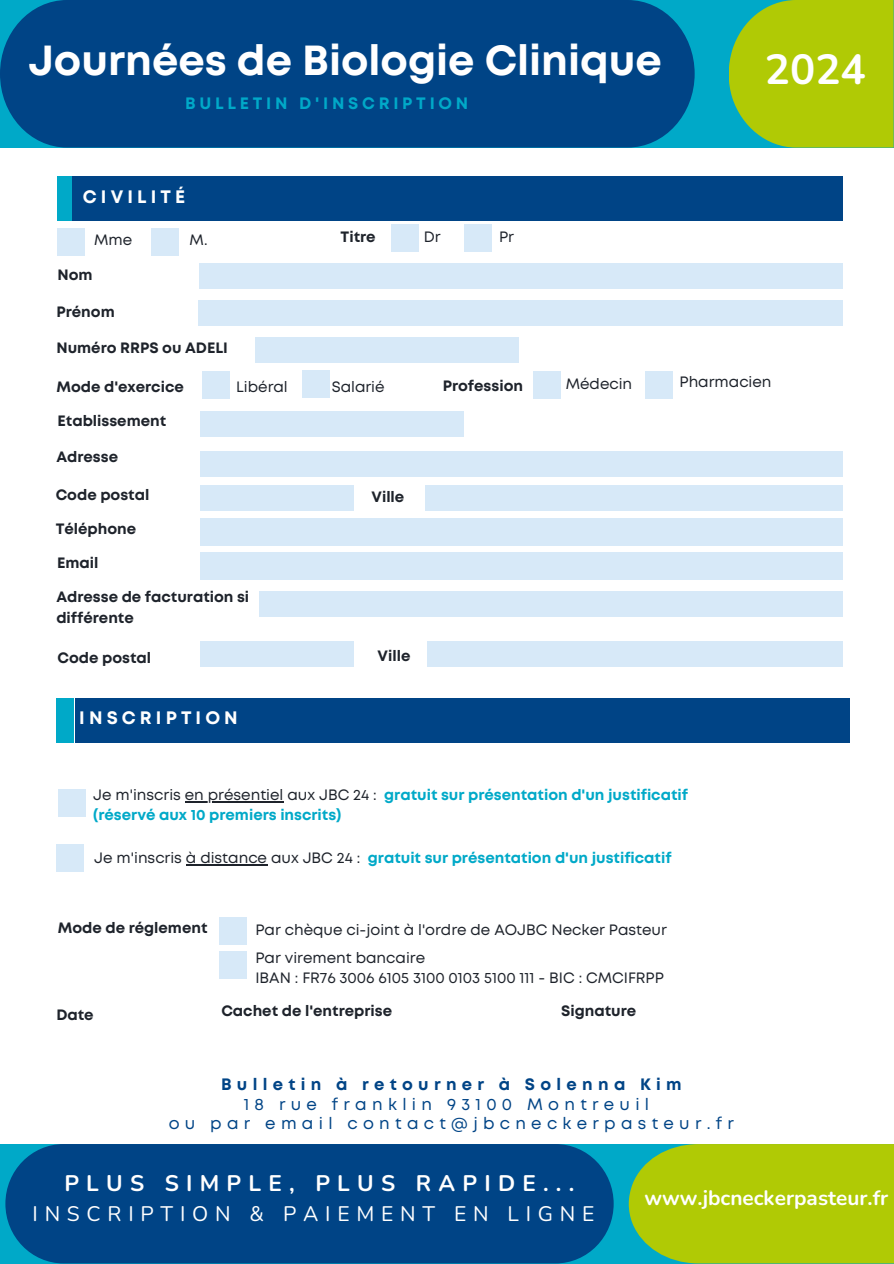
<style>
.page{position:relative;width:894px;height:1264px;background:#fff}
.page>*{position:absolute;margin:0;border:0;box-sizing:border-box;transform-origin:0 0}
.t1{font:700 42px "Mont";color:#fff}
.t2{font:700 42px "Nunito";color:#fff}
.t3{font:700 22.5px "Nunito";letter-spacing:.32em;color:#fff}
.t4{font:21px "Nunito";letter-spacing:.32em;color:#fff}
.t5{font:700 20.7px "Nunito";color:#fff}
.t6{font:700 18px "Mont";letter-spacing:.23em;color:#fff}
.t7{font:16.5px "Mont";letter-spacing:.32em;color:#004486}
.t8{font:700 16.5px "Mont";letter-spacing:.32em;color:#004486}
.t9{font:700 16.5px "Mont";letter-spacing:.23em;color:#00a9c8}
.t10{font:700 15px/20.2px "Mont";color:#1e232b}
.t11{font:700 15px "Mont";color:#00a9c8}
.t12{font:15px "Mont";color:#1e232b}
.s1{font-weight:400;color:#1e232b}
</style>
<div class="page">
<div style="left:0;top:0;width:893px;height:147px;background:#00a9c8"></div>
<div style="left:0;top:1143px;width:893px;height:120px;background:#00a9c8"></div>
<div style="left:200px;top:451px;width:642px;height:25px;background:#d7e9f8"></div>
<div style="left:200px;top:518px;width:642px;height:27px;background:#d7e9f8"></div>
<div style="left:391px;top:225px;width:28px;height:27px;background:#d7e9f8"></div>
<div style="left:464px;top:225px;width:28px;height:27px;background:#d7e9f8"></div>
<div style="left:57px;top:228px;width:28px;height:27px;background:#d7e9f8"></div>
<div style="left:151px;top:228px;width:28px;height:27px;background:#d7e9f8"></div>
<div style="left:57px;top:176px;width:18px;height:44px;background:#00a9c8"></div>
<div style="left:72px;top:176px;width:770px;height:44px;background:#004486"></div>
<div style="left:199px;top:263px;width:643px;height:26px;background:#d7e9f8"></div>
<div style="left:198px;top:300px;width:644px;height:26px;background:#d7e9f8"></div>
<div style="left:255px;top:337px;width:263px;height:26px;background:#d7e9f8"></div>
<div style="left:533px;top:372px;width:28px;height:27px;background:#d7e9f8"></div>
<div style="left:644px;top:372px;width:28px;height:27px;background:#d7e9f8"></div>
<div style="left:202px;top:371px;width:27px;height:27px;background:#d7e9f8"></div>
<div style="left:301px;top:370px;width:28px;height:28px;background:#d7e9f8"></div>
<div style="left:200px;top:411px;width:264px;height:26px;background:#d7e9f8"></div>
<div style="left:425px;top:485px;width:417px;height:26px;background:#d7e9f8"></div>
<div style="left:200px;top:485px;width:153px;height:26px;background:#d7e9f8"></div>
<div style="left:200px;top:552px;width:642px;height:27px;background:#d7e9f8"></div>
<div style="left:259px;top:591px;width:583px;height:26px;background:#d7e9f8"></div>
<div style="left:427px;top:641px;width:415px;height:25px;background:#d7e9f8"></div>
<div style="left:200px;top:641px;width:153px;height:25px;background:#d7e9f8"></div>
<div style="left:56px;top:698px;width:18px;height:44px;background:#00a9c8"></div>
<div style="left:75px;top:698px;width:774px;height:44px;background:#004486"></div>
<div style="left:58px;top:789px;width:28px;height:27px;background:#d7e9f8"></div>
<div style="left:56px;top:844px;width:28px;height:27px;background:#d7e9f8"></div>
<div style="left:219px;top:916px;width:28px;height:28px;background:#d7e9f8"></div>
<div style="left:219px;top:950px;width:28px;height:28px;background:#d7e9f8"></div>
<div style="left:0;top:0;width:694px;height:147px;background:#004486"></div>
<svg style="left:729px;top:0;width:164px;height:147px;background:#a0c716"></svg>
<div style="left:5px;top:1143px;width:608px;height:120px;background:#004486;border-radius:59px"></div>
<svg style="left:628px;top:1143px;width:265px;height:120px;background:#a6c812"></svg>
<hr style="left:185px;top:801px;width:98px;height:1px;background:#1e232b">
<hr style="left:186px;top:864px;width:81px;height:1px;background:#1e232b">
<p class="t1" style="left:28px;top:44px;width:634px">Journées de Biologie Clinique</p>
<p class="t9" style="left:185px;top:97px;width:285px">BULLETIN D'INSCRIPTION</p>
<p class="t6" style="left:83px;top:190px;width:104px">CIVILITÉ</p>
<p class="t12" style="left:94px;top:234px;width:40px">Mme</p>
<p class="t12" style="left:189px;top:234px;width:19px">M.</p>
<p class="t10" style="left:340px;top:228px;width:37px">Titre</p>
<p class="t12" style="left:423px;top:231px;width:18px">Dr</p>
<p class="t12" style="left:499px;top:231px;width:16px">Pr</p>
<p class="t10" style="left:57px;top:265px;width:37px">Nom</p>
<p class="t10" style="left:56px;top:302px;width:60px">Prénom</p>
<p class="t10" style="left:56px;top:339px;width:173px">Numéro RRPS ou ADELI</p>
<p class="t2" style="left:764px;top:41px;width:102px">2024</p>
<p class="t10" style="left:56px;top:377px;width:129px">Mode d'exercice</p>
<p class="t12" style="left:236px;top:381px;width:53px">Libéral</p>
<p class="t12" style="left:331px;top:381px;width:54px">Salarié</p>
<p class="t10" style="left:57px;top:411px;width:110px">Etablissement</p>
<p class="t10" style="left:56px;top:448px;width:63px">Adresse</p>
<p class="t10" style="left:56px;top:485px;width:95px">Code postal</p>
<p class="t10" style="left:371px;top:487px;width:34px">Ville</p>
<p class="t10" style="left:56px;top:519px;width:82px">Téléphone</p>
<p class="t10" style="left:57px;top:553px;width:43px">Email</p>
<p class="t10" style="left:56px;top:588px;width:194px">Adresse de facturation si différente</p>
<p class="t10" style="left:57px;top:649px;width:95px">Code postal</p>
<p class="t10" style="left:377px;top:647px;width:34px">Ville</p>
<p class="t6" style="left:79px;top:711px;width:160px">INSCRIPTION</p>
<p class="t10" style="left:442px;top:376px;width:82px">Profession</p>
<p class="t12" style="left:565px;top:378px;width:68px">Médecin</p>
<p class="t12" style="left:679px;top:376px;width:94px">Pharmacien</p>
<p class="t11" style="left:93px;top:789px;width:596px"><span class="s1">Je m'inscris en présentiel aux JBC 24 :</span> gratuit sur présentation d'un justificatif</p>
<p class="t11" style="left:93px;top:809px;width:250px">(réservé aux 10 premiers inscrits)</p>
<p class="t11" style="left:94px;top:852px;width:578px"><span class="s1">Je m'inscris à distance aux JBC 24 :</span> gratuit sur présentation d'un justificatif</p>
<p class="t10" style="left:58px;top:918px;width:151px">Mode de réglement</p>
<p class="t12" style="left:255px;top:923px;width:413px">Par chèque ci-joint à l'ordre de AOJBC Necker Pasteur</p>
<p class="t12" style="left:255px;top:952px;width:171px">Par virement bancaire</p>
<p class="t12" style="left:255px;top:972px;width:410px">IBAN : FR76 3006 6105 3100 0103 5100 111 - BIC : CMCIFRPP</p>
<p class="t10" style="left:56px;top:1005px;width:39px">Date</p>
<p class="t10" style="left:221px;top:1001px;width:172px">Cachet de l'entreprise</p>
<p class="t10" style="left:561px;top:1001px;width:77px">Signature</p>
<p class="t8" style="left:221px;top:1078px;width:462px">Bulletin à retourner à Solenna Kim</p>
<p class="t7" style="left:244px;top:1097px;width:406px">18 rue franklin 93100 Montreuil</p>
<p class="t7" style="left:169px;top:1116px;width:566px">ou par email contact@jbcneckerpasteur.fr</p>
<p class="t3" style="left:64px;top:1167px;width:511px">PLUS SIMPLE, PLUS RAPIDE...</p>
<p class="t4" style="left:32px;top:1199px;width:563px">INSCRIPTION &amp; PAIEMENT EN LIGNE</p>
<p class="t5" style="left:644px;top:1184px;width:245px">www.jbcneckerpasteur.fr</p>
</div>
